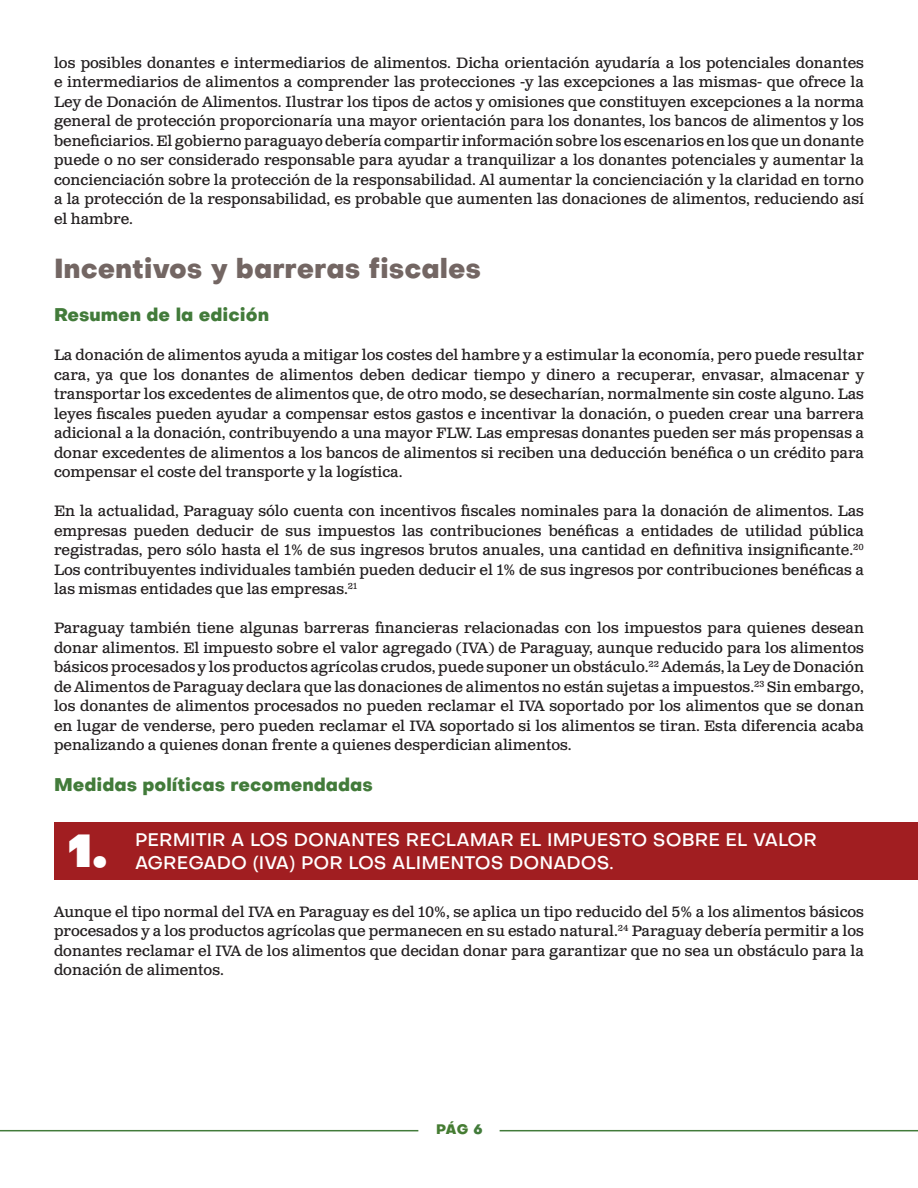
<style>
.page{position:relative;width:918px;height:1188px;background:#fff}
.page>*{position:absolute;margin:0;border:0;box-sizing:border-box;transform-origin:0 0}
.t1{font:45px "Objectivity Super";color:#fff}
.heading_2{font:800 27px "Objectivity";color:#736663}
.t2{font:500 18px "Objectivity";color:#fff}
.heading_2-2{font:800 18px "Objectivity";color:#427b3a}
.t3{font:15px/19.5px "Clarendon Text Pro";color:#231f20;text-align:justify}
.t4{font:800 13.5px "Objectivity";color:#457c32}
.s1{color:#427b3a}
</style>
<div class="page">
<hr style="left:0;top:1130px;width:418px;height:1px;background:#427b3a">
<hr style="left:500px;top:1130px;width:418px;height:1px;background:#427b3a">
<div style="left:54px;top:822px;width:864px;height:58px;background:#a11e21"></div>
<p class="t3" style="left:54px;top:54px;width:812px">los posibles donantes e intermediarios de alimentos. Dicha orientación ayudaría a los potenciales donantes e intermediarios de alimentos a comprender las protecciones -y las excepciones a las mismas- que ofrece la Ley de Donación de Alimentos. Ilustrar los tipos de actos y omisiones que constituyen excepciones a la norma general de protección proporcionaría una mayor orientación para los donantes, los bancos de alimentos y los beneficiarios. El gobierno paraguayo debería compartir información sobre los escenarios en los que un donante puede o no ser considerado responsable para ayudar a tranquilizar a los donantes potenciales y aumentar la concienciación sobre la protección de la responsabilidad. Al aumentar la concienciación y la claridad en torno a la protección de la responsabilidad, es probable que aumenten las donaciones de alimentos, reduciendo así el hambre.</p>
<p class="heading_2" style="left:54px;top:248px;width:429px">Incentivos y barreras fiscales</p>
<p class="heading_2-2" style="left:54px;top:301px;width:217px">Resumen de la edición</p>
<p class="t3" style="left:54px;top:346px;width:812px">La donación de alimentos ayuda a mitigar los costes del hambre y a estimular la economía, pero puede resultar cara, ya que los donantes de alimentos deben dedicar tiempo y dinero a recuperar, envasar, almacenar y transportar los excedentes de alimentos que, de otro modo, se desecharían, normalmente sin coste alguno. Las leyes fiscales pueden ayudar a compensar estos gastos e incentivar la donación, o pueden crear una barrera adicional a la donación, contribuyendo a una mayor FLW. Las empresas donantes pueden ser más propensas a donar excedentes de alimentos a los bancos de alimentos si reciben una deducción benéfica o un crédito para compensar el coste del transporte y la logística.</p>
<p class="t3" style="left:54px;top:502px;width:812px">En la actualidad, Paraguay sólo cuenta con incentivos fiscales nominales para la donación de alimentos. Las empresas pueden deducir de sus impuestos las contribuciones benéficas a entidades de utilidad pública registradas, pero sólo hasta el 1% de sus ingresos brutos anuales, una cantidad en definitiva insignificante.<sup>20<br></sup>Los contribuyentes individuales también pueden deducir el 1% de sus ingresos por contribuciones benéficas a las mismas entidades que las empresas.<sup>21</sup></p>
<p class="t3" style="left:54px;top:619px;width:812px">Paraguay también tiene algunas barreras financieras relacionadas con los impuestos para quienes desean donar alimentos. El impuesto sobre el valor agregado (IVA) de Paraguay, aunque reducido para los alimentos básicos procesados y los productos agrícolas crudos, puede suponer un obstáculo.<sup>22</sup> Además, la Ley de Donación de Alimentos de Paraguay declara que las donaciones de alimentos no están sujetas a impuestos.<sup>23</sup> Sin embargo, los donantes de alimentos procesados no pueden reclamar el IVA soportado por los alimentos que se donan en lugar de venderse, pero pueden reclamar el IVA soportado si los alimentos se tiran. Esta diferencia acaba penalizando a quienes donan frente a quienes desperdician alimentos.</p>
<p class="heading_2-2" style="left:54px;top:771px;width:320px">Medidas políticas recomendadas</p>
<p class="t1" style="left:68px;top:814px;width:41px">1.</p>
<p class="t2" style="left:135px;top:828px;width:683px">PERMITIR A LOS DONANTES RECLAMAR EL IMPUESTO SOBRE EL VALOR</p>
<p class="t2" style="left:135px;top:850px;width:480px">AGREGADO (IVA) POR LOS ALIMENTOS DONADOS.</p>
<p class="t3" style="left:54px;top:903px;width:812px">Aunque el tipo normal del IVA en Paraguay es del 10%, se aplica un tipo reducido del 5% a los alimentos básicos procesados y a los productos agrícolas que permanecen en su estado natural.<sup>24</sup> Paraguay debería permitir a los donantes reclamar el IVA de los alimentos que decidan donar para garantizar que no sea un obstáculo para la donación de alimentos.</p>
<p class="t4" style="left:436px;top:1119px;width:48px">PÁG <span class="s1">6</span></p>
</div>
